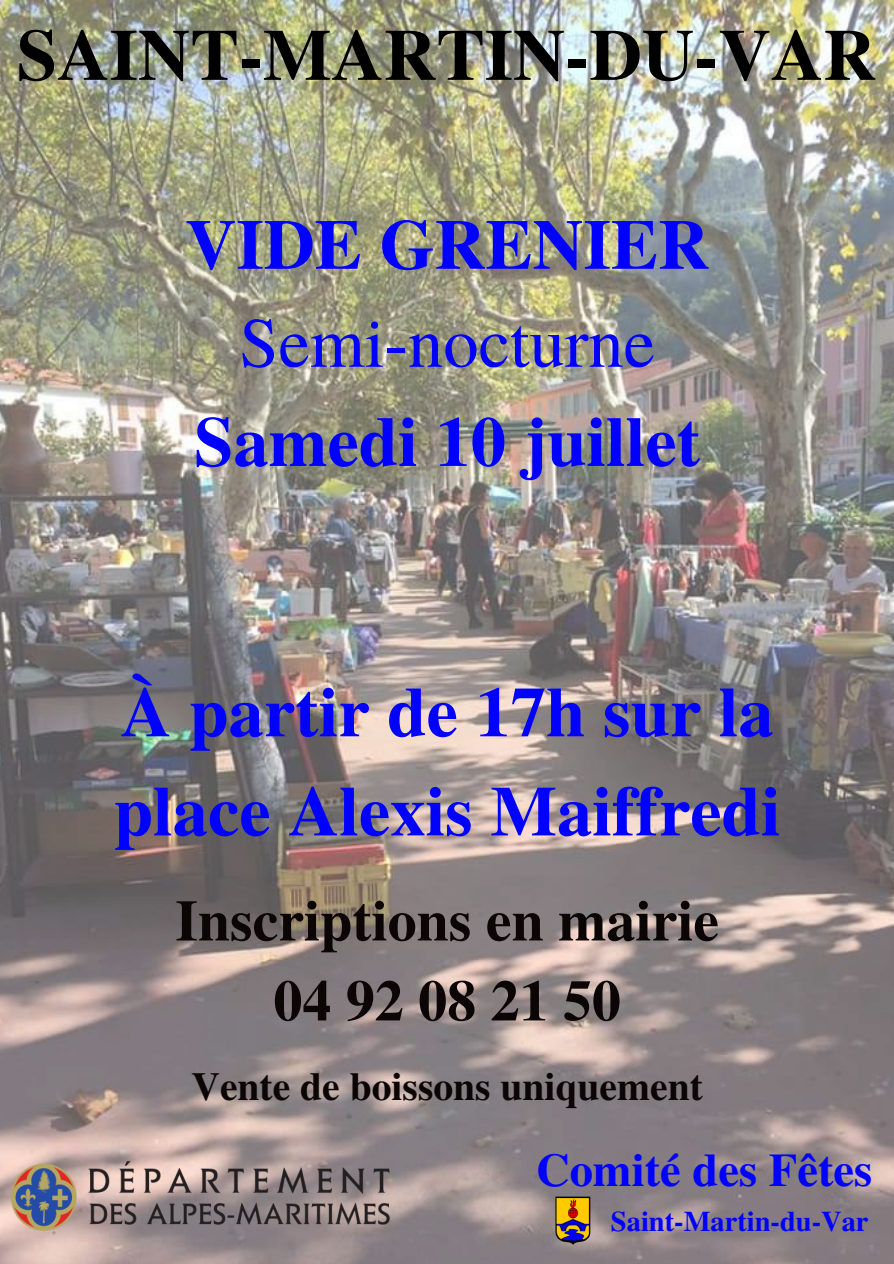
<style>
.page{position:relative;width:894px;height:1264px;background:#fff}
.page>*{position:absolute;margin:0;border:0;box-sizing:border-box;transform-origin:0 0}
.t1{font:700 72.6px "Te X Gyre Termes";color:#000}
.t2{font:700 70.5px/99.1px "Te X Gyre Termes";color:#0000fe}
.t3{font:70.5px "Te X Gyre Termes";color:#0000fe}
.t4{font:700 57.9px "Te X Gyre Termes";color:#0b0605}
.t5{font:700 46.5px "Te X Gyre Termes";color:#0000fe}
.t6{font:700 39.6px "Te X Gyre Termes";color:#0b0605}
.t7{font:700 28.35px "Te X Gyre Termes";color:#0000fe}
</style>
<div class="page">
<img style="left:0;top:0;width:893px;height:1263px">
<img style="left:548px;top:1195px;width:47px;height:51px">
<img style="left:8px;top:1157px;width:383px;height:76px">
<p class="t1" style="left:17px;top:-1px;width:860px">SAINT-MARTIN-DU-VAR</p>
<p class="t2" style="left:185px;top:192px;width:525px">VIDE GRENIER</p>
<p class="t3" style="left:239px;top:292px;width:417px">Semi-nocturne</p>
<p class="t2" style="left:194px;top:389px;width:507px">Samedi 10 juillet</p>
<p class="t2" style="left:114px;top:659px;width:668px">À partir de 17h sur la place Alexis Maiffredi</p>
<p class="t4" style="left:175px;top:875px;width:545px">Inscriptions en mairie</p>
<p class="t4" style="left:273px;top:955px;width:349px">04 92 08 21 50</p>
<p class="t6" style="left:191px;top:1055px;width:513px">Vente de boissons uniquement</p>
<p class="t5" style="left:536px;top:1133px;width:338px">Comité des Fêtes</p>
<p class="t7" style="left:610px;top:1199px;width:259px">Saint-Martin-du-Var</p>
</div>
